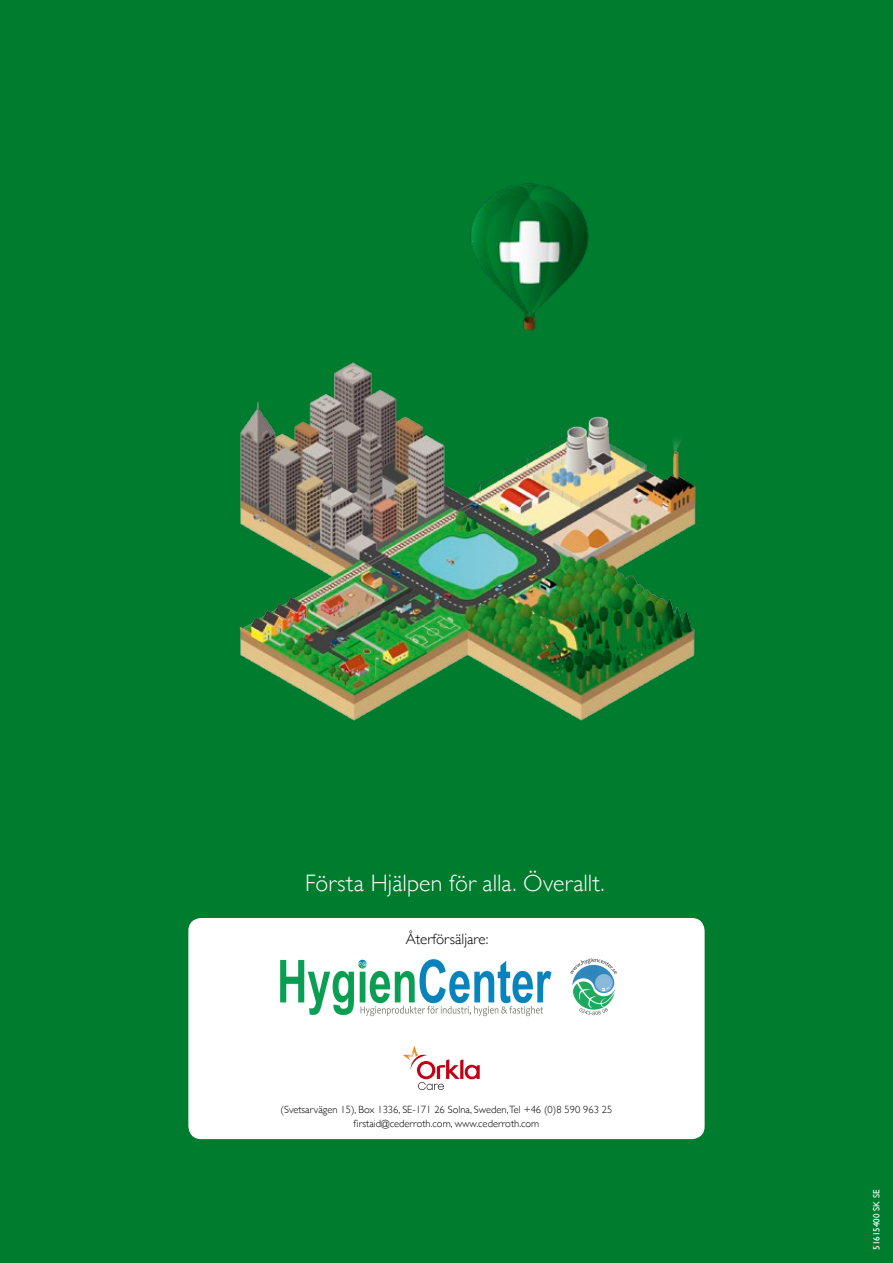
<style>
.page{position:relative;width:893px;height:1263px;background:#fff}
.page>*{position:absolute;margin:0;border:0;box-sizing:border-box;transform-origin:0 0}
.t1{font:300 23.7px "Gill Sans";letter-spacing:.005em;color:#fff}
.t2{font:300 15px "Gill Sans";color:#000}
.t3{font:300 10.5px/14.4px "Gill Sans";color:#000;text-align:center}
.t4{font:9px "Gill Sans";color:#fff}
</style>
<div class="page">
<div style="left:19px;top:0;width:874px;height:1263px;background:#007c2f"></div>
<img style="left:214px;top:356px;width:494px;height:367px">
<img style="left:356px;top:72px;width:297px;height:310px">
<div style="left:188px;top:918px;width:517px;height:221px;background:#fff;border-radius:13px"></div>
<svg style="left:403px;top:1046px;width:77px;height:44px"></svg>
<div style="left:0;top:0;width:19px;height:1263px;background:#007c2f"></div>
<img style="left:280px;top:957px;width:337px;height:60px">
<h1 class="t1" style="left:305px;top:864px;width:301px">Första Hjälpen för alla. Överallt.</h1>
<h2 class="t2" style="left:406px;top:927px;width:84px">Återförsäljare:</h2>
<p class="t3" style="left:281px;top:1101px;width:333px">(Svetsarvägen 15), Box 1336, SE-171 26 Solna, Sweden,Tel +46 (0)8 590 963 25 firstaid@cederroth.com, www.cederroth.com</p>
<p class="t4" style="left:871px;top:1249px;width:61px;rotate:-90deg">51615400 SK SE</p>
</div>
